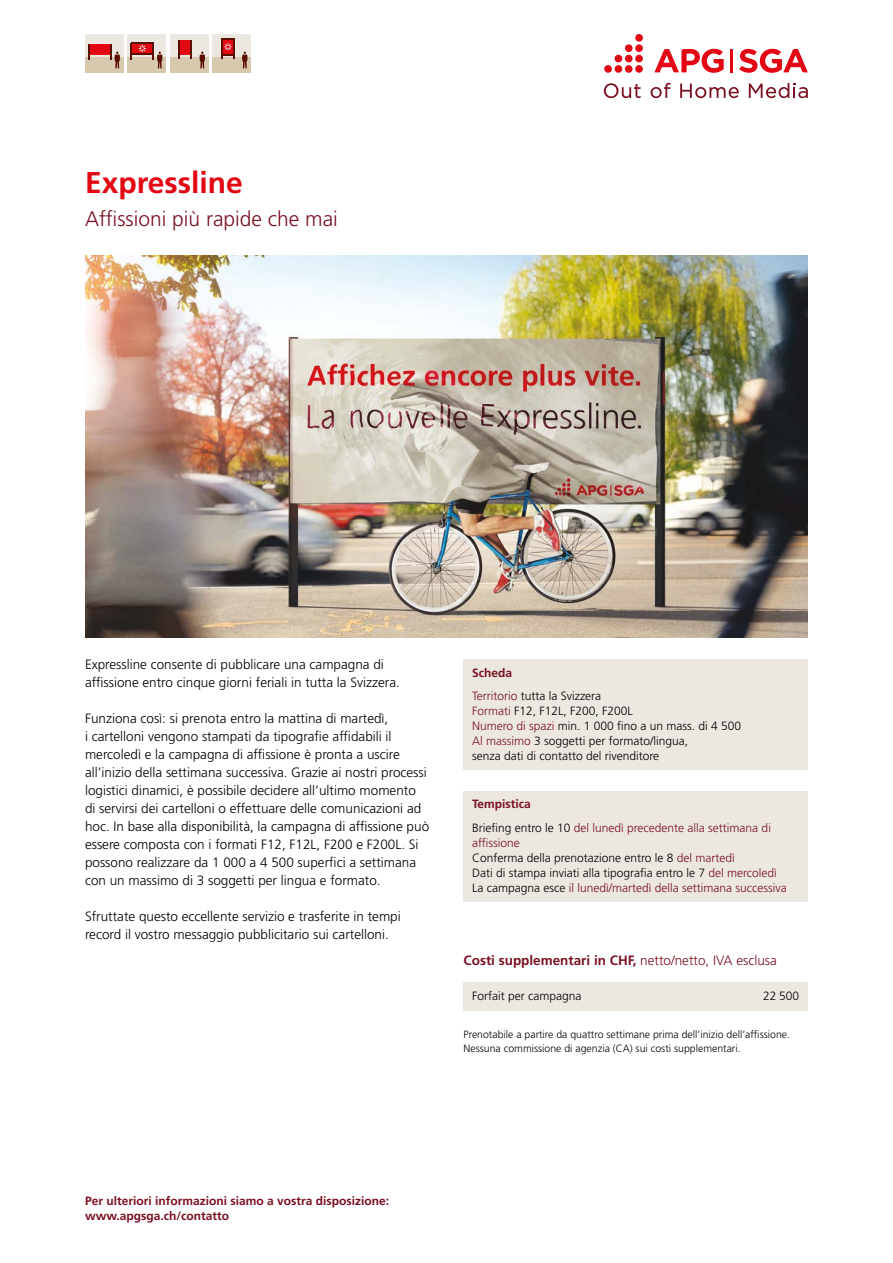
<style>
.page{position:relative;width:893px;height:1263px;background:#fff}
.page>*{position:absolute;margin:0;border:0;box-sizing:border-box;transform-origin:0 0}
.t1{font:700 30px "Frutiger LT Std";color:#e30613}
.t2{font:300 21px "Frutiger LT Std";color:#7a1122}
.t3{font:300 13.5px/18px "Frutiger LT Std";color:#000}
.t4{font:700 13.5px "Frutiger LT Std";color:#7a1122}
.t5{font:300 12px/15px "Frutiger LT Std";color:#000}
.t6{font:700 12px/15px "Frutiger LT Std";color:#7a1122}
.t7{font:300 12px/23.5px "Frutiger LT Std";color:#7a1122}
.t8{font:300 10.5px/13.5px "Frutiger LT Std";color:#000}
.s1{font-weight:700;color:#7a1122}
.s2{color:#7a1122}
.s3{font-weight:700}
.s4{color:#000}
.s5{font-weight:300}
</style>
<div class="page">
<svg style="left:604px;top:83px;width:37px;height:15px"></svg>
<svg style="left:650px;top:83px;width:21px;height:15px"></svg>
<svg style="left:680px;top:84px;width:59px;height:14px"></svg>
<svg style="left:749px;top:83px;width:59px;height:15px"></svg>
<hr style="left:731px;top:49px;width:2px;height:23px;background:#e30613">
<svg style="left:654px;top:49px;width:70px;height:24px"></svg>
<svg style="left:739px;top:49px;width:69px;height:24px"></svg>
<div style="left:604px;top:65px;width:8px;height:8px;background:#e30613;border-radius:50%"></div>
<div style="left:615px;top:65px;width:7px;height:8px;background:#e30613;border-radius:50%"></div>
<div style="left:615px;top:55px;width:7px;height:7px;background:#e30613;border-radius:50%"></div>
<div style="left:625px;top:65px;width:8px;height:8px;background:#e30613;border-radius:50%"></div>
<div style="left:625px;top:55px;width:8px;height:7px;background:#e30613;border-radius:50%"></div>
<div style="left:625px;top:44px;width:8px;height:8px;background:#e30613;border-radius:50%"></div>
<div style="left:635px;top:65px;width:8px;height:8px;background:#e30613;border-radius:50%"></div>
<div style="left:635px;top:55px;width:8px;height:7px;background:#e30613;border-radius:50%"></div>
<div style="left:635px;top:44px;width:8px;height:8px;background:#e30613;border-radius:50%"></div>
<div style="left:635px;top:34px;width:8px;height:8px;background:#e30613;border-radius:50%"></div>
<div style="left:85px;top:34px;width:38px;height:23px;background:#ece7e0"></div>
<div style="left:85px;top:57px;width:38px;height:15px;background:#d8c8ae"></div>
<div style="left:89px;top:44px;width:21px;height:11px;background:#e30613"></div>
<svg style="left:110px;top:44px;width:10px;height:25px"></svg>
<svg style="left:88px;top:44px;width:1px;height:16px"></svg>
<div style="left:128px;top:34px;width:38px;height:23px;background:#ece7e0"></div>
<div style="left:128px;top:57px;width:38px;height:15px;background:#d8c8ae"></div>
<svg style="left:131px;top:42px;width:31px;height:27px"></svg>
<div style="left:170px;top:34px;width:38px;height:23px;background:#ece7e0"></div>
<div style="left:170px;top:57px;width:38px;height:15px;background:#d8c8ae"></div>
<div style="left:180px;top:41px;width:11px;height:14px;background:#e30613"></div>
<svg style="left:200px;top:52px;width:5px;height:17px"></svg>
<svg style="left:179px;top:41px;width:1px;height:18px"></svg>
<svg style="left:191px;top:41px;width:1px;height:18px"></svg>
<div style="left:213px;top:34px;width:38px;height:23px;background:#ece7e0"></div>
<div style="left:213px;top:57px;width:38px;height:15px;background:#d8c8ae"></div>
<svg style="left:242px;top:52px;width:5px;height:17px"></svg>
<svg style="left:221px;top:38px;width:13px;height:21px"></svg>
<div style="left:463px;top:659px;width:345px;height:111px;background:#ece7e0"></div>
<div style="left:463px;top:982px;width:345px;height:28px;background:#ece7e0"></div>
<div style="left:463px;top:791px;width:345px;height:110px;background:#ece7e0"></div>
<img style="left:85px;top:255px;width:723px;height:383px">
<h1 class="t1" style="left:85px;top:165px;width:159px">Expressline</h1>
<h2 class="t2" style="left:85px;top:206px;width:254px">Affissioni più rapide che mai</h2>
<p class="t3" style="left:85px;top:656px;width:316px">Expressline consente di pubblicare una campagna di affissione entro cinque giorni feriali in tutta la Svizzera.</p>
<p class="t3" style="left:85px;top:710px;width:346px">Funziona così: si prenota entro la mattina di martedì,<br>i cartelloni vengono stampati da tipografie affidabili il mercoledì e la campagna di affissione è pronta a uscire all’inizio della settimana successiva. Grazie ai nostri processi logistici dinamici, è possibile decidere all’ultimo momento di servirsi dei cartelloni o effettuare delle comunicazioni ad hoc. In base alla disponibilità, la campagna di affissione può essere composta con i formati F12, F12L, F200 e F200L. Si possono realizzare da 1 000 a 4 500 superfici a settimana con un massimo di 3 soggetti per lingua e formato.</p>
<p class="t3" style="left:85px;top:908px;width:317px">Sfruttate questo eccellente servizio e trasferite in tempi record il vostro messaggio pubblicitario sui cartelloni.</p>
<p class="t5" style="left:472px;top:661px;width:131px;line-height:23.5px"><span class="s1">Scheda<br></span><span class="s2">Territorio</span> tutta la Svizzera</p>
<p class="t5" style="left:472px;top:704px;width:271px"><span class="s2">Formati</span> F12, F12L, F200, F200L<br><span class="s2">Numero di spazi</span> min. 1 000 fino a un mass. di 4 500<br><span class="s2">Al massimo</span> 3 soggetti per formato/lingua,<br>senza dati di contatto del rivenditore</p>
<p class="t7" style="left:472px;top:793px;width:300px"><span class="s3">Tempistica<br></span><span class="s4">Briefing entro le 10</span> del lunedì precedente alla settimana di</p>
<p class="t5" style="left:472px;top:835px;width:316px"><span class="s2">affissione<br></span>Conferma della prenotazione entro le 8 <span class="s2">del martedì<br></span>Dati di stampa inviati alla tipografia entro le 7 <span class="s2">del mercoledì </span>La campagna esce <span class="s2">il lunedì/martedì della settimana successiva</span></p>
<p class="t4" style="left:463px;top:952px;width:315px">Costi supplementari in CHF, <span class="s5">netto/netto, IVA esclusa</span></p>
<p class="t5" style="left:472px;top:988px;width:111px">Forfait per campagna</p>
<p class="t5" style="left:763px;top:988px;width:37px">22 500</p>
<p class="t8" style="left:463px;top:1028px;width:328px">Prenotabile a partire da quattro settimane prima dell’inizio dell’affissione.<br>Nessuna commissione di agenzia (CA) sui costi supplementari.</p>
<p class="t6" style="left:85px;top:1194px;width:306px">Per ulteriori informazioni siamo a vostra disposizione: www.apgsga.ch/contatto</p>
</div>
